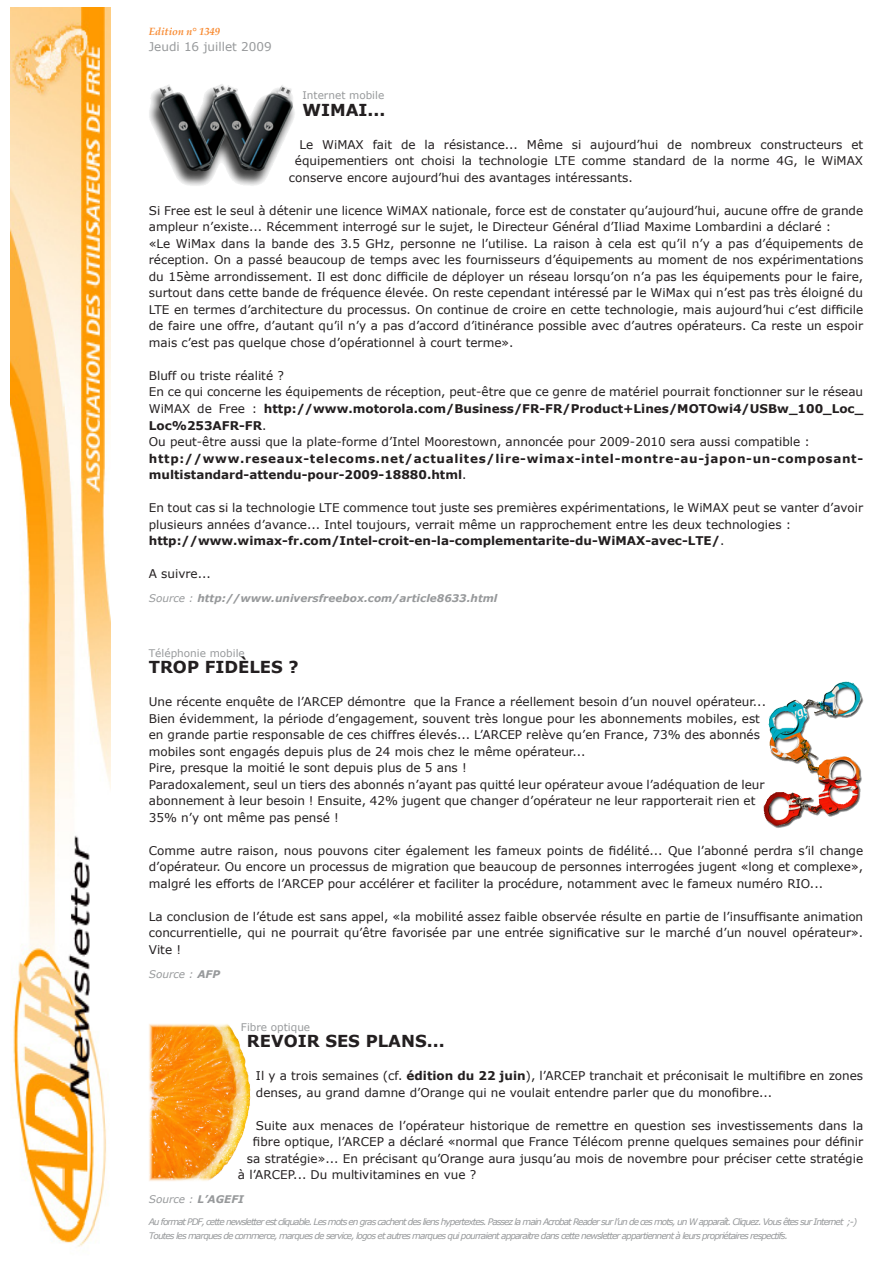
<style>
.page{position:relative;width:893px;height:1263px;background:#fff}
.page>*{position:absolute;margin:0;border:0;box-sizing:border-box;transform-origin:0 0}
.t1{font:700 16.5px "Verdana";color:#231f20}
.t2{font:12px/16.5px "Verdana";color:#231f20}
.t3{font:700 12px/16.5px "Verdana";letter-spacing:.055em;color:#231f20}
.t4{font:700 12px "Verdana";color:#231f20}
.t5{font:12px "Verdana";color:#97999b}
.t6{font:italic 700 10.5px "Verdana";color:#97999b}
.t7{font:10.5px "Verdana";color:#97999b}
.t8{font:italic 10.5px "Verdana";color:#97999b}
.t9{font:italic 700 10.5px "Palatino Linotype";color:#f88b33}
.t10{font:italic 9px "Verdana";letter-spacing:-.1em;color:#97999b}
.s1{font-weight:700}
.s2{font-weight:400}
</style>
<div class="page">
<img style="left:11px;top:8px;width:100px;height:1239px">
<img style="left:149px;top:84px;width:146px;height:102px">
<img style="left:763px;top:682px;width:100px;height:146px">
<img style="left:149px;top:1024px;width:102px;height:157px">
<p class="t9" style="left:149px;top:24px;width:73px">Edition n° 1349</p>
<p class="t5" style="left:149px;top:39px;width:124px">Jeudi 16 juillet 2009</p>
<p class="t7" style="left:302px;top:89px;width:83px">Internet mobile</p>
<p class="t1" style="left:302px;top:99px;width:84px">WIMAI...</p>
<p class="t2" style="left:299px;top:136px;width:565px">Le WiMAX fait de la résistance... Même si aujourd’hui de nombreux constructeurs et</p>
<p class="t2" style="left:295px;top:152px;width:570px">équipementiers ont choisi la technologie LTE comme standard de la norme 4G, le WiMAX</p>
<p class="t2" style="left:289px;top:169px;width:345px">conserve encore aujourd’hui des avantages intéressants.</p>
<p class="t2" style="left:149px;top:202px;width:716px">Si Free est le seul à détenir une licence WiMAX nationale, force est de constater qu’aujourd’hui, aucune offre de grande ampleur n’existe... Récemment interrogé sur le sujet, le Directeur Général d’Iliad Maxime Lombardini a déclaré :</p>
<p class="t2" style="left:149px;top:235px;width:716px;text-align:justify">«Le WiMax dans la bande des 3.5 GHz, personne ne l’utilise. La raison à cela est qu’il n’y a pas d’équipements de réception. On a passé beaucoup de temps avec les fournisseurs d’équipements au moment de nos expérimentations du 15ème arrondissement. Il est donc difficile de déployer un réseau lorsqu’on n’a pas les équipements pour le faire, surtout dans cette bande de fréquence élevée. On reste cependant intéressé par le WiMax qui n’est pas très éloigné du LTE en termes d’architecture du processus. On continue de croire en cette technologie, mais aujourd’hui c’est difficile de faire une offre, d’autant qu’il n’y a pas d’accord d’itinérance possible avec d’autres opérateurs. Ca reste un espoir mais c’est pas quelque chose d’opérationnel à court terme».</p>
<p class="t2" style="left:149px;top:367px;width:137px">Bluff ou triste réalité ?</p>
<p class="t2" style="left:149px;top:383px;width:716px;text-align:justify">En ce qui concerne les équipements de réception, peut-être que ce genre de matériel pourrait fonctionner sur le réseau WiMAX de Free : <span class="s1">http://www.motorola.com/Business/FR-FR/Product+Lines/MOTOwi4/USBw_100_Loc_ Loc%253AFR-FR</span>.</p>
<p class="t2" style="left:149px;top:433px;width:663px">Ou peut-être aussi que la plate-forme d’Intel Moorestown, annoncée pour 2009-2010 sera aussi compatible :</p>
<p class="t3" style="left:149px;top:449px;width:716px">http://www.reseaux-telecoms.net/actualites/lire-wimax-intel-montre-au-japon-un-composant&shy;multistandard-attendu-pour-2009-18880.html<span class="s2">.</span></p>
<p class="t2" style="left:149px;top:499px;width:716px">En tout cas si la technologie LTE commence tout juste ses premières expérimentations, le WiMAX peut se vanter d’avoir plusieurs années d’avance... Intel toujours, verrait même un rapprochement entre les deux technologies :</p>
<p class="t4" style="left:149px;top:533px;width:577px">http://www.wimax-fr.com/Intel-croit-en-la-complementarite-du-WiMAX-avec-LTE/<span class="s2">.</span></p>
<p class="t2" style="left:149px;top:565px;width:64px">A suivre...</p>
<p class="t6" style="left:149px;top:591px;width:350px"><span class="s2">Source :</span> http://www.universfreebox.com/article8633.html</p>
<p class="t7" style="left:149px;top:646px;width:98px">Téléphonie mobile</p>
<p class="t1" style="left:149px;top:657px;width:151px">TROP FIDèLES ?</p>
<p class="t2" style="left:149px;top:693px;width:619px">Une récente enquête de l’ARCEP démontre que la France a réellement besoin d’un nouvel opérateur...<br>Bien évidemment, la période d’engagement, souvent très longue pour les abonnements mobiles, est en grande partie responsable de ces chiffres élevés... L’ARCEP relève qu’en France, 73% des abonnés mobiles sont engagés depuis plus de 24 mois chez le même opérateur...</p>
<p class="t2" style="left:149px;top:759px;width:319px">Pire, presque la moitié le sont depuis plus de 5 ans !</p>
<p class="t2" style="left:149px;top:776px;width:617px">Paradoxalement, seul un tiers des abonnés n’ayant pas quitté leur opérateur avoue l’adéquation de leur abonnement à leur besoin ! Ensuite, 42% jugent que changer d’opérateur ne leur rapporterait rien et<br>35% n’y ont même pas pensé !</p>
<p class="t2" style="left:149px;top:842px;width:716px;text-align:justify">Comme autre raison, nous pouvons citer également les fameux points de fidélité... Que l’abonné perdra s’il change d’opérateur. Ou encore un processus de migration que beaucoup de personnes interrogées jugent «long et complexe», malgré les efforts de l’ARCEP pour accélérer et faciliter la procédure, notamment avec le fameux numéro RIO...</p>
<p class="t2" style="left:149px;top:908px;width:716px;text-align:justify">La conclusion de l’étude est sans appel, «la mobilité assez faible observée résulte en partie de l’insuffisante animation concurrentielle, qui ne pourrait qu’être favorisée par une entrée significative sur le marché d’un nouvel opérateur».<br>Vite !</p>
<p class="t8" style="left:149px;top:967px;width:73px">Source : <span class="s1">AFP</span></p>
<p class="t7" style="left:241px;top:1020px;width:71px">Fibre optique</p>
<p class="t1" style="left:247px;top:1031px;width:199px">REVOIR SES PLANS...</p>
<p class="t2" style="left:256px;top:1067px;width:609px">Il y a trois semaines (cf. <span class="s1">édition du 22 juin</span>), l’ARCEP tranchait et préconisait le multifibre en zones denses, au grand damne d’Orange qui ne voulait entendre parler que du monofibre...</p>
<p class="t2" style="left:256px;top:1117px;width:609px">Suite aux menaces de l’opérateur historique de remettre en question ses investissements dans la</p>
<p class="t2" style="left:253px;top:1133px;width:612px">fibre optique, l’ARCEP a déclaré «normal que France Télécom prenne quelques semaines pour définir</p>
<p class="t2" style="left:247px;top:1150px;width:618px">sa stratégie»... En précisant qu’Orange aura jusqu’au mois de novembre pour préciser cette stratégie</p>
<p class="t2" style="left:238px;top:1166px;width:240px">à l’ARCEP... Du multivitamines en vue ?</p>
<p class="t8" style="left:149px;top:1193px;width:97px">Source : <span class="s1">L’AGEFI</span></p>
<p class="t10" style="left:149px;top:1216px;width:710px">Au format PDF, cette newsletter est cliquable. Les mots en gras cachent des liens hypertextes. Passez la main Acrobat Reader sur l’un de ces mots, un W apparaît. Cliquez. Vous êtes sur Internet ;-)</p>
<p class="t10" style="left:149px;top:1230px;width:641px">Toutes les marques de commerce, marques de service, logos et autres marques qui pourraient apparaitre dans cette newsletter appartiennent à leurs propriétaires respectifs.</p>
</div>
